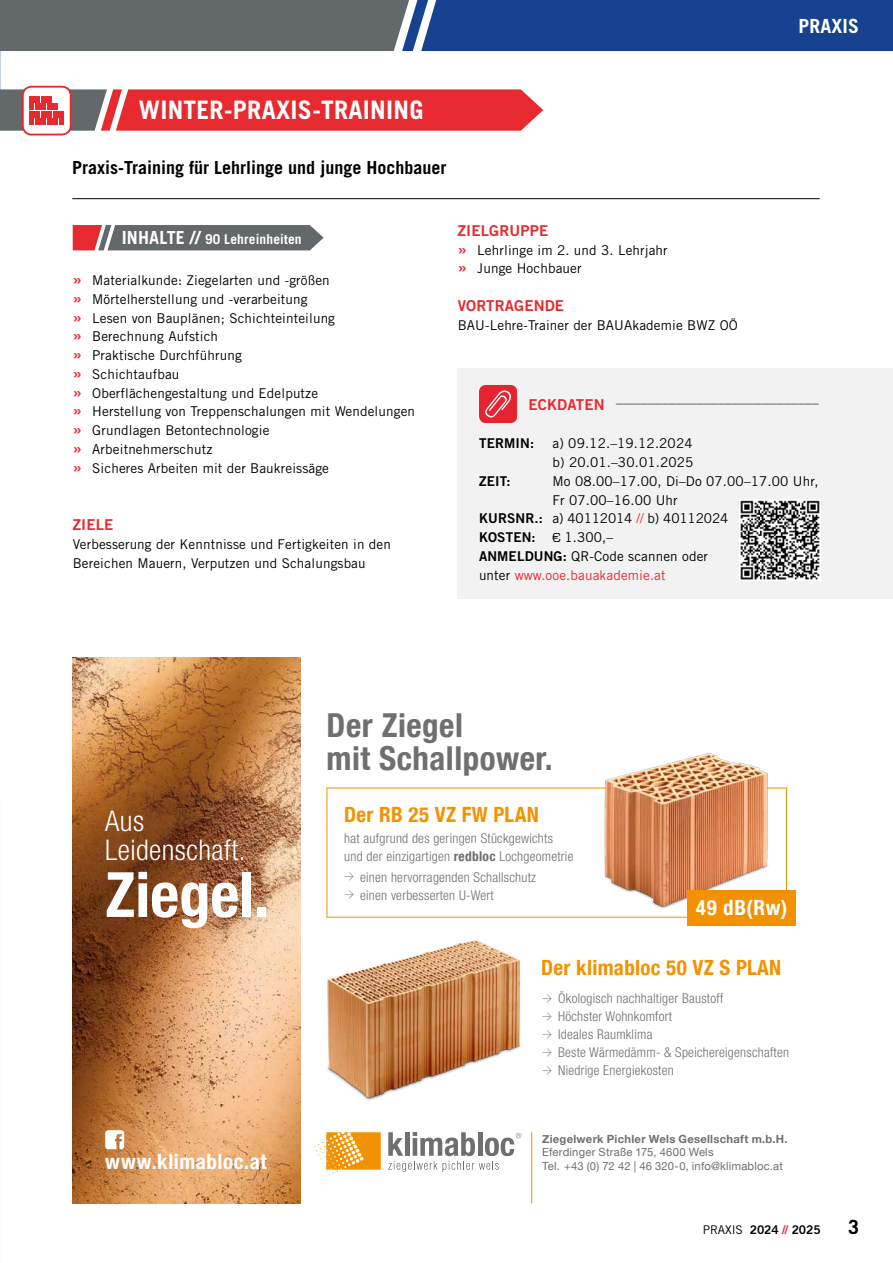
<style>
.page{position:relative;width:893px;height:1263px;background:#fff}
.page>*{position:absolute;margin:0;border:0;box-sizing:border-box;transform-origin:0 0}
.t1{font:700 condensed 62.55px "Helvetica Neue";color:#fff}
.t2{font:700 condensed 33px/33px "Helvetica Neue LT Com";letter-spacing:.015em;color:#706f6f}
.t3{font:300 condensed 28.5px/28.5px "Helvetica Neue LT Com";letter-spacing:.015em;color:#fff}
.t4{font:700 25.5px "Trade Gothic";letter-spacing:.01em;color:#fff}
.t5{font:700 condensed 21px "Helvetica Neue LT Com";letter-spacing:.015em;color:#f39200}
.t6{font:700 condensed 21px "Helvetica Neue";letter-spacing:.025em;color:#fff}
.t7{font:700 condensed 21px "Helvetica Neue LT Com";color:#fff}
.t8{font:700 19.5px "Trade Gothic";letter-spacing:.01em;color:#fff}
.t9{font:700 19.5px "Trade Gothic";color:#000}
.t10{font:700 18px "Trade Gothic";color:#000}
.t11{font:15px "Trade Gothic";color:#63686a}
.t12{font:15px "Trade Gothic Bold No 2";letter-spacing:.01em;color:#e62a30}
.t13{font:13.5px/18.8px "Trade Gothic";letter-spacing:.01em;color:#000}
.t14{font:300 condensed 13.5px/18px "Helvetica Neue LT Com";letter-spacing:.02em;color:#706f6f}
.t15{font:13.5px "Trade Gothic";letter-spacing:-.01em;color:#000}
.t16{font:13.5px "Trade Gothic Bold No 2";letter-spacing:.01em;color:#000}
.t17{font:700 13.5px "Trade Gothic";letter-spacing:.01em;color:#fff}
.t18{font:12px "Trade Gothic Bold No 2";letter-spacing:-.01em;color:#000}
.t19{font:11.25px "Helvetica Neue LT Com";letter-spacing:.015em;color:#706f6f}
.t20{font:700 11.25px "Helvetica Neue";letter-spacing:.025em;color:#706f6f}
.s1{font-size:18px}
.s2{font-family:"Trade Gothic Bold No 2";font-size:16.5px;color:#e62a30}
.s3{font-family:"Trade Gothic Bold No 2";color:#e62a30}
.s4{font-family:"Trade Gothic Bold No 2"}
.s5{color:#e62a30}
.s6{font-family:"Eurostile"}
.s7{font-family:"Trade Gothic"}
.s8{font-weight:700}
</style>
<div class="page">
<div style="left:22px;top:86px;width:50px;height:49px;background:#fff;border:2px solid #e62a30;border-radius:9px"></div>
<svg style="left:0;top:89px;width:543px;height:42px;background:#dc464b"></svg>
<div style="left:30px;top:97px;width:10px;height:6px;background:#e62a30"></div>
<div style="left:42px;top:97px;width:10px;height:6px;background:#e62a30"></div>
<div style="left:42px;top:111px;width:10px;height:6px;background:#e62a30"></div>
<div style="left:53px;top:111px;width:11px;height:6px;background:#e62a30"></div>
<svg style="left:0;top:0;width:893px;height:51px;background:#3d5680"></svg>
<svg style="left:73px;top:225px;width:251px;height:25px;background:#796a6d"></svg>
<hr style="left:72px;top:198px;width:748px;height:1px;background:#000">
<div style="left:457px;top:368px;width:436px;height:230px;background:#f2f2f2"></div>
<svg style="left:479px;top:385px;width:38px;height:38px"></svg>
<img style="left:740px;top:500px;width:81px;height:80px">
<img style="left:72px;top:657px;width:229px;height:546px">
<hr style="left:531px;top:1132px;width:1px;height:71px;background:#f39200">
<svg style="left:388px;top:1132px;width:133px;height:40px"></svg>
<svg style="left:314px;top:1132px;width:67px;height:43px"></svg>
<svg style="left:105px;top:1130px;width:19px;height:19px"></svg>
<img style="left:598px;top:753px;width:172px;height:165px">
<img style="left:326px;top:895px;width:194px;height:205px">
<div style="left:687px;top:890px;width:109px;height:36px;background:#f39200"></div>
<h3 class="t8" style="left:798px;top:14px;width:62px">PRAXIS</h3>
<h3 class="t4" style="left:139px;top:94px;width:286px">WINTER-PRAXIS-TRAINING</h3>
<h3 class="t10" style="left:72px;top:156px;width:376px">Praxis-Training für Lehrlinge und junge Hochbauer</h3>
<p class="t17" style="left:122px;top:231px;width:181px"><span class="s1">INHALTE //</span> 90 Lehreinheiten</p>
<p class="t13" style="left:73px;top:271px;width:344px"><span class="s2">»</span> Materialkunde: Ziegelarten und -größen<br><span class="s2">»</span> Mörtelherstellung und -verarbeitung<br><span class="s2">»</span> Lesen von Bauplänen; Schichteinteilung<br><span class="s2">»</span> Berechnung Aufstich<br><span class="s2">»</span> Praktische Durchführung<br><span class="s2">»</span> Schichtaufbau<br><span class="s2">»</span> Oberflächengestaltung und Edelputze<br><span class="s2">»</span> Herstellung von Treppenschalungen mit Wendelungen <span class="s2">»</span> Grundlagen Betontechnologie<br><span class="s2">»</span> Arbeitnehmerschutz<br><span class="s2">»</span> Sicheres Arbeiten mit der Baukreissäge</p>
<p class="t12" style="left:73px;top:515px;width:42px">ZIELE</p>
<p class="t13" style="left:73px;top:535px;width:320px">Verbesserung der Kenntnisse und Fertigkeiten in den<br>Bereichen Mauern, Verputzen und Schalungsbau</p>
<p class="t12" style="left:458px;top:221px;width:92px">ZIELGRUPPE</p>
<p class="t13" style="left:458px;top:240px;width:211px"><span class="s2">»</span> Lehrlinge im 2. und 3. Lehrjahr <span class="s2">»</span> Junge Hochbauer</p>
<p class="t12" style="left:458px;top:296px;width:108px">VORTRAGENDE</p>
<p class="t13" style="left:458px;top:315px;width:282px">BAU-Lehre-Trainer der BAUAkademie BWZ OÖ</p>
<p class="t11" style="left:528px;top:393px;width:293px"><span class="s3">ECKDATEN</span> ----------------------------------------------------------</p>
<p class="t16" style="left:479px;top:435px;width:57px">TERMIN:</p>
<p class="t13" style="left:552px;top:434px;width:142px">a) 09.12.–19.12.2024 b) 20.01.–30.01.2025</p>
<p class="t16" style="left:479px;top:473px;width:33px">ZEIT:</p>
<p class="t13" style="left:552px;top:471px;width:267px">Mo 08.00–17.00, Di–Do 07.00–17.00 Uhr,</p>
<p class="t13" style="left:552px;top:490px;width:127px">Fr 07.00–16.00 Uhr</p>
<p class="t15" style="left:479px;top:510px;width:251px"><span class="s4">KURSNR.:</span> a) 40112014 <span class="s5">//</span> b) 40112024</p>
<p class="t16" style="left:479px;top:529px;width:136px">KOSTEN: <span class="s6">€</span> <span class="s7">1.300,–</span></p>
<p class="t13" style="left:479px;top:546px;width:231px"><span class="s4">ANMELDUNG:</span> QR-Code scannen oder unter <span class="s5">www.ooe.bauakademie.at</span></p>
<h3 class="t3" style="left:105px;top:807px;width:142px">Aus<br>Leidenschaft.</h3>
<h1 class="t1" style="left:105px;top:843px;width:166px">Ziegel.</h1>
<h2 class="t2" style="left:327px;top:709px;width:227px">Der Ziegel<br>mit Schallpower.</h2>
<h3 class="t5" style="left:344px;top:802px;width:196px">Der RB 25 VZ FW PLAN</h3>
<p class="t14" style="left:344px;top:830px;width:231px;line-height:17.2px">hat aufgrund des geringen Stückgewichts und der einzigartigen <span class="s8">redbloc</span> Lochgeometrie</p>
<p class="t14" style="left:344px;top:868px;width:193px"><sup>&gt;</sup> einen hervorragenden Schallschutz <sup>&gt;</sup> einen verbesserten U-Wert</p>
<h3 class="t7" style="left:696px;top:895px;width:93px">49 dB(Rw)</h3>
<h3 class="t5" style="left:541px;top:955px;width:242px">Der klimabloc 50 VZ S PLAN</h3>
<p class="t14" style="left:542px;top:989px;width:248px"><sup>&gt;</sup> Ökologisch nachhaltiger Baustoff<br><sup>&gt;</sup> Höchster Wohnkomfort<br><sup>&gt;</sup> Ideales Raumklima<br><sup>&gt;</sup> Beste Wärmedämm- &amp; Speichereigenschaften <sup>&gt;</sup> Niedrige Energiekosten</p>
<p class="t20" style="left:542px;top:1130px;width:247px">Ziegelwerk Pichler Wels Gesellschaft m.b.H.</p>
<p class="t19" style="left:542px;top:1145px;width:173px">Eferdinger Straße 175, 4600 Wels</p>
<h3 class="t6" style="left:105px;top:1144px;width:163px">www.klimabloc.at</h3>
<p class="t19" style="left:542px;top:1159px;width:242px">Tel. +43 (0) 72 42 | 46 320-0, info@klimabloc.at</p>
<p class="t18" style="left:703px;top:1222px;width:119px"><span class="s7">PRAXIS</span> 2024 <span class="s5">//</span> 2025</p>
<h3 class="t9" style="left:848px;top:1215px;width:12px">3</h3>
</div>
